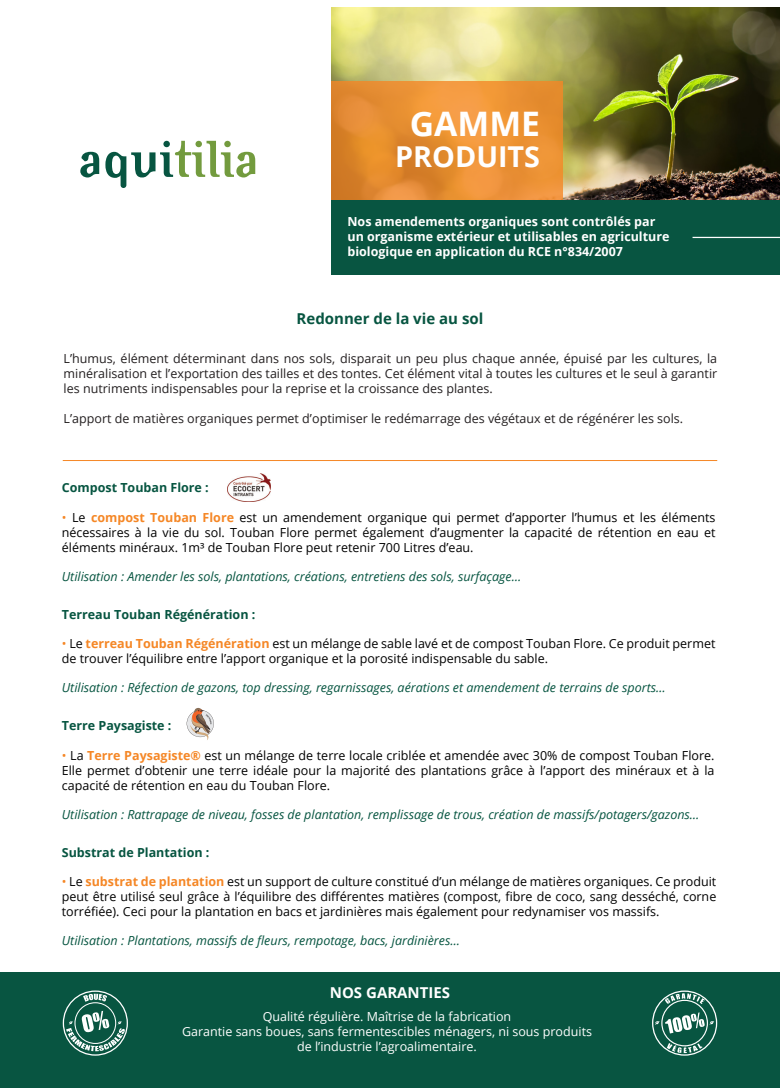
<style>
.page{position:relative;width:780px;height:1088px;background:#fff}
.page>*{position:absolute;margin:0;border:0;box-sizing:border-box;transform-origin:0 0}
.t1{font:700 33.75px "Open Sans";color:#fff}
.t2{font:700 28.75px "Open Sans";color:#fff}
.t3{font:700 15px "Open Sans";color:#075541}
.t4{font:700 15px "Open Sans";color:#fff}
.t5{font:12.5px/15px "Open Sans";color:#000;text-align:justify}
.t6{font:12.5px/15px "Open Sans";color:#231f20;text-align:justify}
.t7{font:italic 12.5px "Open Sans";color:#075541}
.t8{font:12.5px/15px "Open Sans";color:#fff;text-align:center}
.t9{font:700 12.5px/15px "Open Sans";color:#fff}
.t10{font:700 12.5px "Open Sans";color:#075541}
.s1{color:#f58726}
.s2{font-weight:700;color:#f58726}
</style>
<div class="page">
<div style="left:0;top:972px;width:780px;height:116px;background:#085541"></div>
<svg style="left:63px;top:990px;width:65px;height:65px"></svg>
<svg style="left:652px;top:990px;width:65px;height:65px"></svg>
<img style="left:331px;top:7px;width:449px;height:193px">
<svg style="left:331px;top:81px;width:231px;height:119px;background:#e88f33"></svg>
<div style="left:331px;top:200px;width:449px;height:75px;background:#085541"></div>
<hr style="left:692px;top:237px;width:88px;height:1px;background:#fff">
<svg style="left:80px;top:152px;width:19px;height:25px"></svg>
<svg style="left:105px;top:141px;width:150px;height:47px"></svg>
<hr style="left:63px;top:460px;width:654px;height:1px;background:#f58726">
<img style="left:227px;top:474px;width:44px;height:27px">
<svg style="left:187px;top:708px;width:27px;height:32px"></svg>
<p class="t1" style="left:410px;top:100px;width:132px">GAMME</p>
<p class="t2" style="left:395px;top:137px;width:146px">PRODUITS</p>
<p class="t9" style="left:347px;top:214px;width:323px">Nos amendements organiques sont contrôlés par un organisme extérieur et utilisables en agriculture biologique en application du RCE n°834/2007</p>
<p class="t3" style="left:296px;top:307px;width:188px">Redonner de la vie au sol</p>
<p class="t6" style="left:64px;top:351px;width:655px">L’humus, élément déterminant dans nos sols, disparait un peu plus chaque année, épuisé par les cultures, la minéralisation et l’exportation des tailles et des tontes. Cet élément vital à toutes les cultures et le seul à garantir les nutriments indispensables pour la reprise et la croissance des plantes.</p>
<p class="t6" style="left:64px;top:411px;width:621px">L’apport de matières organiques permet d’optimiser le redémarrage des végétaux et de régénérer les sols.</p>
<p class="t10" style="left:62px;top:479px;width:148px">Compost Touban Flore :</p>
<p class="t5" style="left:62px;top:509px;width:655px"><span class="s1">•</span> Le <span class="s2">compost Touban Flore</span> est un amendement organique qui permet d’apporter l’humus et les éléments nécessaires à la vie du sol. Touban Flore permet également d’augmenter la capacité de rétention en eau et éléments minéraux. 1m³ de Touban Flore peut retenir 700 Litres d’eau.</p>
<p class="t7" style="left:62px;top:568px;width:461px">Utilisation : Amender les sols, plantations, créations, entretiens des sols, surfaçage…</p>
<p class="t10" style="left:62px;top:605px;width:195px">Terreau Touban Régénération :</p>
<p class="t5" style="left:62px;top:636px;width:655px"><span class="s1">•</span> Le <span class="s2">terreau Touban Régénération</span> est un mélange de sable lavé et de compost Touban Flore. Ce produit permet de trouver l’équilibre entre l’apport organique et la porosité indispensable du sable.</p>
<p class="t7" style="left:62px;top:679px;width:605px">Utilisation : Réfection de gazons, top dressing, regarnissages, aérations et amendement de terrains de sports…</p>
<p class="t10" style="left:62px;top:717px;width:111px">Terre Paysagiste :</p>
<p class="t5" style="left:62px;top:747px;width:654px"><span class="s1">•</span> La <span class="s2">Terre Paysagiste®</span> est un mélange de terre locale criblée et amendée avec 30% de compost Touban Flore.<br>Elle permet d’obtenir une terre idéale pour la majorité des plantations grâce à l’apport des minéraux et à la capacité de rétention en eau du Touban Flore.</p>
<p class="t7" style="left:62px;top:806px;width:639px">Utilisation : Rattrapage de niveau, fosses de plantation, remplissage de trous, création de massifs/potagers/gazons…</p>
<p class="t10" style="left:62px;top:844px;width:149px">Substrat de Plantation :</p>
<p class="t5" style="left:62px;top:874px;width:656px"><span class="s1">•</span> Le <span class="s2">substrat de plantation</span> est un support de culture constitué d’un mélange de matières organiques. Ce produit peut être utilisé seul grâce à l’équilibre des différentes matières (compost, fibre de coco, sang desséché, corne torréfiée). Ceci pour la plantation en bacs et jardinières mais également pour redynamiser vos massifs.</p>
<p class="t7" style="left:62px;top:932px;width:399px">Utilisation : Plantations, massifs de fleurs, rempotage, bacs, jardinières…</p>
<p class="t4" style="left:330px;top:982px;width:122px">NOS GARANTIES</p>
<p class="t8" style="left:263px;top:1008px;width:250px">Qualité régulière. Maîtrise de la fabrication</p>
<p class="t8" style="left:182px;top:1023px;width:411px">Garantie sans boues, sans fermentescibles ménagers, ni sous produits de l’industrie l’agroalimentaire.</p>
</div>
